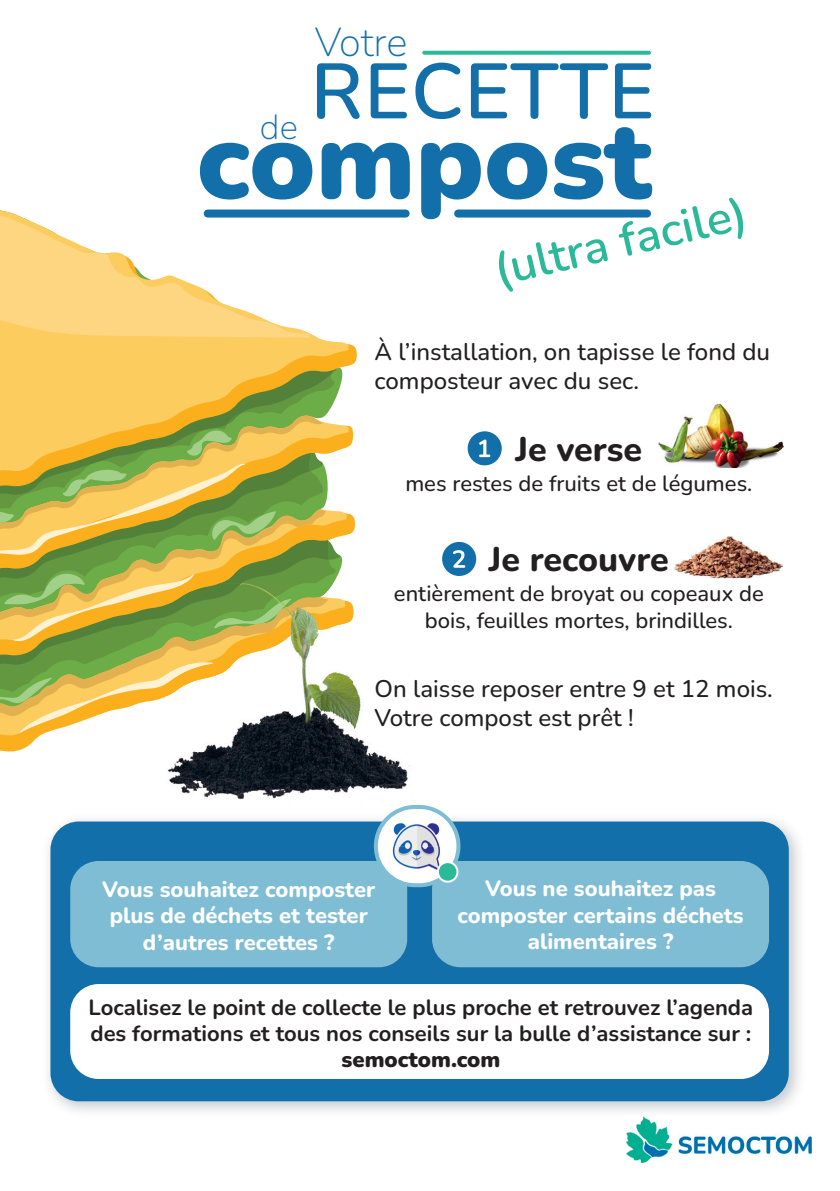
<style>
.page{position:relative;width:840px;height:1191px;background:#fff}
.page>*{position:absolute;margin:0;border:0;box-sizing:border-box;transform-origin:0 0}
.t1{font:900 110.4px "Nunito";color:#136faa}
.t2{font:600 78px "Nunito";letter-spacing:.01em;color:#136faa}
.t3{font:600 47px "Nunito";color:#2cb999}
.t4{font:200 40.2px "Nunito";letter-spacing:-.005em;color:#136faa}
.t5{font:200 34.6px "Nunito";color:#136faa}
.t6{font:800 34px "Nunito";color:#231f20}
.t7{font:500 24px/28.8px "Nunito";color:#231f20}
.t8{font:800 22px/26.4px "Nunito";color:#fff;text-align:center}
.t9{font:700 22px/26.4px "Nunito";color:#231f20}
.t10{font:500 22px/26px "Nunito";color:#231f20;text-align:center}
.t11{font:900 22px "Nunito";color:#231f20}
</style>
<div class="page">
<svg style="left:0;top:210px;width:348px;height:240px;fill:#fdcc5e"></svg>
<svg style="left:0;top:215px;width:309px;height:123px"></svg>
<img style="left:352px;top:607px;width:58px;height:183px">
<img style="left:168px;top:673px;width:184px;height:127px">
<img style="left:345px;top:600px;width:8px;height:35px">
<img style="left:340px;top:599px;width:5px;height:26px">
<svg style="left:0;top:368px;width:340px;height:364px;background:#c2b95f"></svg>
<img style="left:167px;top:618px;width:107px;height:33px">
<img style="left:319px;top:597px;width:9px;height:31px">
<img style="left:168px;top:597px;width:151px;height:44px">
<img style="left:257px;top:610px;width:24px;height:14px">
<img style="left:167px;top:583px;width:17px;height:7px">
<img style="left:167px;top:662px;width:45px;height:21px">
<img style="left:48px;top:819px;width:752px;height:293px">
<div style="left:50px;top:821px;width:738px;height:280px;background:#136faa;border-radius:28px"></div>
<div style="left:70px;top:861px;width:337px;height:106px;background:#7fbdd4;border-radius:28px"></div>
<div style="left:70px;top:984px;width:698px;height:95px;background:#fff;border-radius:28px"></div>
<div style="left:432px;top:861px;width:336px;height:106px;background:#7fbdd4;border-radius:28px"></div>
<svg style="left:373px;top:805px;width:87px;height:82px"></svg>
<img style="left:658px;top:403px;width:124px;height:65px">
<div style="left:467px;top:431px;width:34px;height:34px;background:#136faa;border-radius:50%"></div>
<svg style="left:479px;top:439px;width:11px;height:18px"></svg>
<img style="left:674px;top:536px;width:108px;height:42px">
<div style="left:442px;top:542px;width:34px;height:34px;background:#136faa;border-radius:50%"></div>
<svg style="left:453px;top:550px;width:12px;height:18px"></svg>
<img style="left:626px;top:1116px;width:185px;height:46px">
<div style="left:204px;top:209px;width:205px;height:8px;background:#136faa;border-radius:4px"></div>
<div style="left:454px;top:209px;width:196px;height:8px;background:#136faa;border-radius:4px"></div>
<svg style="left:422px;top:51px;width:228px;height:4px"></svg>
<h3 class="t4" style="left:314px;top:14px;width:94px">Votre</h3>
<h2 class="t2" style="left:310px;top:37px;width:345px">RECETTE</h2>
<h3 class="t5" style="left:260px;top:103px;width:39px">de</h3>
<h1 class="t1" style="left:196px;top:84px;width:456px">compost</h1>
<h3 class="t3" style="left:487px;top:238px;width:259px;rotate:-13deg">(ultra facile)</h3>
<p class="t7" style="left:374px;top:337px;width:397px">À l’installation, on tapisse le fond du composteur avec du sec.</p>
<h3 class="t6" style="left:515px;top:425px;width:128px">Je verse</h3>
<p class="t10" style="left:405px;top:469px;width:348px">mes restes de fruits et de légumes.</p>
<h3 class="t6" style="left:488px;top:536px;width:181px">Je recouvre</h3>
<p class="t10" style="left:394px;top:580px;width:371px">entièrement de broyat ou copeaux de bois, feuilles mortes, brindilles.</p>
<p class="t7" style="left:374px;top:673px;width:399px">On laisse reposer entre 9 et 12 mois.<br>Votre compost est prêt !</p>
<p class="t8" style="left:102px;top:875px;width:274px">Vous souhaitez composter plus de déchets et tester d’autres recettes ?</p>
<p class="t8" style="left:457px;top:874px;width:287px">Vous ne souhaitez pas composter certains déchets alimentaires ?</p>
<p class="t9" style="left:89px;top:993px;width:665px">Localisez le point de collecte le plus proche et retrouvez l’agenda des formations et tous nos conseils sur la bulle d’assistance sur :</p>
<p class="t11" style="left:341px;top:1044px;width:160px">semoctom.com</p>
</div>
